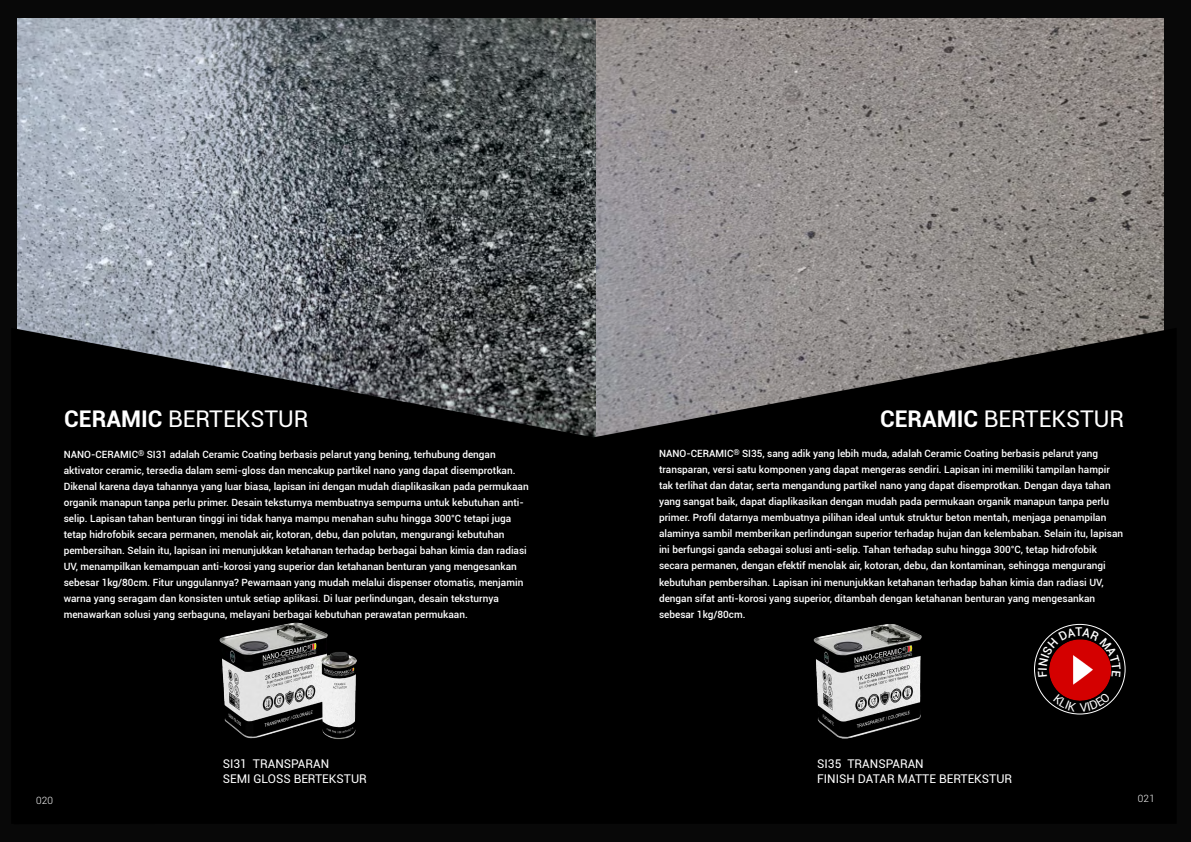
<style>
.page{position:relative;width:1191px;height:842px;background:#000}
.page>*{position:absolute;margin:0;border:0;box-sizing:border-box;transform-origin:0 0}
.t1{font:23px "Roboto";color:#fff}
.t2{font:12px/14.4px "Roboto";color:#fff}
.t3{font:500 10px/16px "Roboto";color:#fff}
.t4{font:300 10px "Roboto";letter-spacing:.03em;color:#fff}
.s1{font-weight:700}
</style>
<div class="page">
<img style="left:17px;top:18px;width:1146px;height:133px">
<img style="left:17px;top:151px;width:1147px;height:564px">
<img style="left:210px;top:609px;width:158px;height:130px">
<img style="left:803px;top:605px;width:128px;height:134px">
<svg style="left:1034px;top:624px;width:91px;height:90px"></svg>
<img style="left:1043px;top:677px;width:73px;height:28px">
<svg style="left:1038px;top:627px;width:82px;height:50px"></svg>
<svg style="left:1053px;top:693px;width:57px;height:19px"></svg>
<h1 class="t1" style="left:64px;top:405px;width:245px"><span class="s1">CERAMIC</span> BERTEKSTUR</h1>
<h1 class="t1" style="left:880px;top:405px;width:245px"><span class="s1">CERAMIC</span> BERTEKSTUR</h1>
<p class="t3" style="left:64px;top:447px;width:466px">NANO-CERAMIC<sup>®</sup> SI31 adalah Ceramic Coating berbasis pelarut yang bening, terhubung dengan aktivator ceramic, tersedia dalam semi-gloss dan mencakup partikel nano yang dapat disemprotkan.<br>Dikenal karena daya tahannya yang luar biasa, lapisan ini dengan mudah diaplikasikan pada permukaan organik manapun tanpa perlu primer. Desain teksturnya membuatnya sempurna untuk kebutuhan anti&shy;selip. Lapisan tahan benturan tinggi ini tidak hanya mampu menahan suhu hingga 300°C tetapi juga tetap hidrofobik secara permanen, menolak air, kotoran, debu, dan polutan, mengurangi kebutuhan pembersihan. Selain itu, lapisan ini menunjukkan ketahanan terhadap berbagai bahan kimia dan radiasi UV, menampilkan kemampuan anti-korosi yang superior dan ketahanan benturan yang mengesankan sebesar 1kg/80cm. Fitur unggulannya? Pewarnaan yang mudah melalui dispenser otomatis, menjamin warna yang seragam dan konsisten untuk setiap aplikasi. Di luar perlindungan, desain teksturnya menawarkan solusi yang serbaguna, melayani berbagai kebutuhan perawatan permukaan.</p>
<p class="t3" style="left:659px;top:446px;width:466px">NANO-CERAMIC<sup>®</sup> SI35, sang adik yang lebih muda, adalah Ceramic Coating berbasis pelarut yang transparan, versi satu komponen yang dapat mengeras sendiri. Lapisan ini memiliki tampilan hampir tak terlihat dan datar, serta mengandung partikel nano yang dapat disemprotkan. Dengan daya tahan yang sangat baik, dapat diaplikasikan dengan mudah pada permukaan organik manapun tanpa perlu primer. Profil datarnya membuatnya pilihan ideal untuk struktur beton mentah, menjaga penampilan alaminya sambil memberikan perlindungan superior terhadap hujan dan kelembaban. Selain itu, lapisan ini berfungsi ganda sebagai solusi anti-selip. Tahan terhadap suhu hingga 300°C, tetap hidrofobik secara permanen, dengan efektif menolak air, kotoran, debu, dan kontaminan, sehingga mengurangi kebutuhan pembersihan. Lapisan ini menunjukkan ketahanan terhadap bahan kimia dan radiasi UV, dengan sifat anti-korosi yang superior, ditambah dengan ketahanan benturan yang mengesankan sebesar 1kg/80cm.</p>
<p class="t2" style="left:223px;top:757px;width:146px">SI31 TRANSPARAN<br>SEMI GLOSS BERTEKSTUR</p>
<p class="t2" style="left:817px;top:757px;width:196px">SI35 TRANSPARAN<br>FINISH DATAR MATTE BERTEKSTUR</p>
<p class="t4" style="left:36px;top:795px;width:19px">020</p>
<p class="t4" style="left:1137px;top:793px;width:19px">021</p>
</div>
